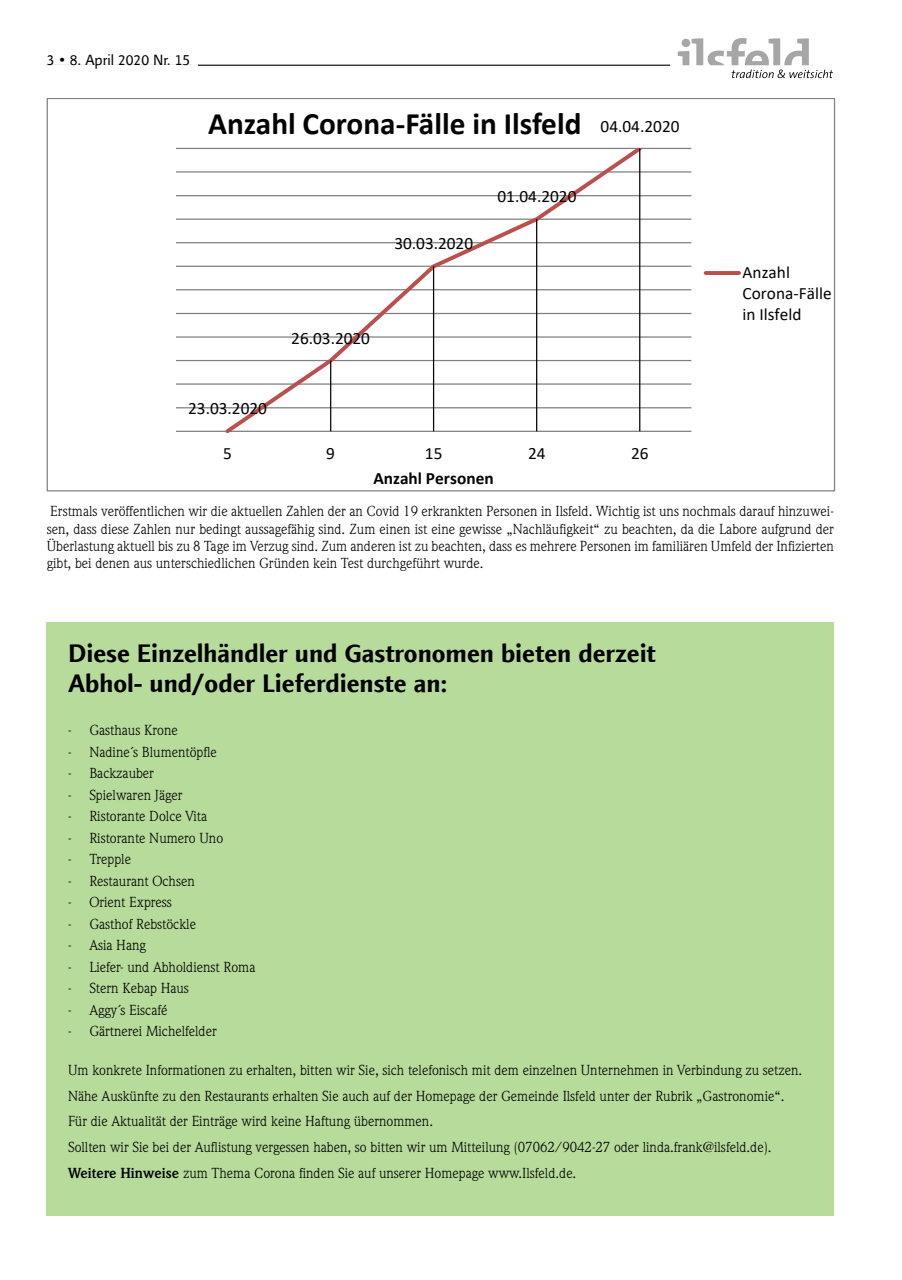
<style>
.page{position:relative;width:902px;height:1280px;background:#fff}
.page>*{position:absolute;margin:0;border:0;box-sizing:border-box;transform-origin:0 0}
.t1{font:700 31.2px "Calibri";color:#030303}
.t2{font:700 25.5px/30.6px "Linotype Finnegan";color:#000}
.t3{font:17.25px/21.1px "Calibri";color:#030303}
.t4{font:700 17.25px "Calibri";color:#030303}
.t5{font:15px "Linotype Finnegan";color:#000}
.t6{font:14.25px/25.8px "Weidemann";color:#000}
.s1{color:#fff}
.s2{font-weight:700}
</style>
<div class="page">
<hr style="left:176px;top:407px;width:515px;height:1px;background:#808080">
<hr style="left:176px;top:383px;width:515px;height:2px;background:#808080">
<hr style="left:176px;top:360px;width:515px;height:1px;background:#808080">
<hr style="left:176px;top:336px;width:515px;height:2px;background:#808080">
<hr style="left:176px;top:313px;width:515px;height:1px;background:#808080">
<hr style="left:176px;top:289px;width:515px;height:1px;background:#808080">
<hr style="left:176px;top:266px;width:515px;height:1px;background:#808080">
<hr style="left:176px;top:242px;width:515px;height:1px;background:#808080">
<hr style="left:176px;top:219px;width:515px;height:1px;background:#808080">
<hr style="left:176px;top:195px;width:515px;height:1px;background:#808080">
<hr style="left:176px;top:171px;width:515px;height:2px;background:#808080">
<hr style="left:176px;top:148px;width:515px;height:1px;background:#808080">
<hr style="left:176px;top:431px;width:515px;height:1px;background:#808080">
<svg style="left:222px;top:148px;width:423px;height:285px"></svg>
<hr style="left:330px;top:361px;width:1px;height:70px;background:#030303">
<hr style="left:433px;top:266px;width:1px;height:165px;background:#030303">
<hr style="left:536px;top:219px;width:1px;height:212px;background:#030303">
<hr style="left:639px;top:148px;width:1px;height:283px;background:#030303">
<hr style="left:705px;top:271px;width:34px;height:4px;background:#ba4f4d">
<div style="left:47px;top:622px;width:786px;height:593px;background:#b7db9b"></div>
<hr style="left:47px;top:65px;width:623px;height:1px;background:#000">
<div style="left:47px;top:64px;width:151px;height:5px;background:#fff"></div>
<svg style="left:677px;top:38px;width:156px;height:40px"></svg>
<p class="t5" style="left:47px;top:51px;width:153px">3 • 8. April 2020 Nr. 15<span class="s1">0</span></p>
<h1 class="t1" style="left:208px;top:102px;width:375px">Anzahl Corona-Fälle in Ilsfeld</h1>
<p class="t3" style="left:600px;top:115px;width:80px">04.04.2020</p>
<p class="t3" style="left:394px;top:233px;width:80px">30.03.2020</p>
<p class="t3" style="left:497px;top:186px;width:80px">01.04.2020</p>
<p class="t3" style="left:188px;top:398px;width:80px">23.03.2020</p>
<p class="t3" style="left:291px;top:327px;width:80px">26.03.2020</p>
<p class="t3" style="left:223px;top:442px;width:10px">5</p>
<p class="t3" style="left:326px;top:442px;width:10px">9</p>
<p class="t3" style="left:425px;top:442px;width:19px">15</p>
<p class="t3" style="left:528px;top:442px;width:19px">24</p>
<p class="t3" style="left:631px;top:442px;width:19px">26</p>
<p class="t4" style="left:373px;top:466px;width:122px">Anzahl Personen</p>
<p class="t3" style="left:742px;top:261px;width:91px">Anzahl<br>Corona-Fälle in Ilsfeld</p>
<p class="t6" style="left:47px;top:503px;width:788px;line-height:17.2px;text-align:justify">Erstmals veröffentlichen wir die aktuellen Zahlen der an Covid 19 erkrankten Personen in Ilsfeld. Wichtig ist uns nochmals darauf hinzuwei&shy;sen, dass diese Zahlen nur bedingt aussagefähig sind. Zum einen ist eine gewisse „Nachläufigkeit“ zu beachten, da die Labore aufgrund der Überlastung aktuell bis zu 8 Tage im Verzug sind. Zum anderen ist zu beachten, dass es mehrere Personen im familiären Umfeld der Infizierten gibt, bei denen aus unterschiedlichen Gründen kein Test durchgeführt wurde.</p>
<h2 class="t2" style="left:68px;top:638px;width:589px">Diese Einzelhändler und Gastronomen bieten derzeit<br>Abhol- und/oder Lieferdienste an:</h2>
<p class="t6" style="left:68px;top:717px;width:111px">- Gasthaus Krone</p>
<p class="t6" style="left:68px;top:739px;width:150px">- Nadine´s Blumentöpfle</p>
<p class="t6" style="left:68px;top:760px;width:87px">- Backzauber</p>
<p class="t6" style="left:68px;top:782px;width:116px">- Spielwaren Jäger</p>
<p class="t6" style="left:68px;top:803px;width:140px">- Ristorante Dolce Vita</p>
<p class="t6" style="left:68px;top:825px;width:157px">- Ristorante Numero Uno</p>
<p class="t6" style="left:68px;top:846px;width:64px">- Trepple</p>
<p class="t6" style="left:68px;top:868px;width:128px">- Restaurant Ochsen</p>
<p class="t6" style="left:68px;top:889px;width:105px">- Orient Express</p>
<p class="t6" style="left:68px;top:911px;width:129px">- Gasthof Rebstöckle</p>
<p class="t6" style="left:68px;top:932px;width:79px">- Asia Hang</p>
<p class="t6" style="left:68px;top:954px;width:189px">- Liefer- und Abholdienst Roma</p>
<p class="t6" style="left:68px;top:975px;width:122px">- Stern Kebap Haus</p>
<p class="t6" style="left:68px;top:997px;width:101px">- Aggy´s Eiscafé</p>
<p class="t6" style="left:68px;top:1018px;width:150px">- Gärtnerei Michelfelder</p>
<p class="t6" style="left:68px;top:1057px;width:735px">Um konkrete Informationen zu erhalten, bitten wir Sie, sich telefonisch mit dem einzelnen Unternehmen in Verbindung zu setzen.<br>Nähe Auskünfte zu den Restaurants erhalten Sie auch auf der Homepage der Gemeinde Ilsfeld unter der Rubrik „Gastronomie“.<br>Für die Aktualität der Einträge wird keine Haftung übernommen.<br>Sollten wir Sie bei der Auflistung vergessen haben, so bitten wir um Mitteilung (07062/9042-27 oder linda.frank@ilsfeld.de).<br><span class="s2">Weitere Hinweise</span> zum Thema Corona finden Sie auf unserer Homepage www.Ilsfeld.de.</p>
</div>
